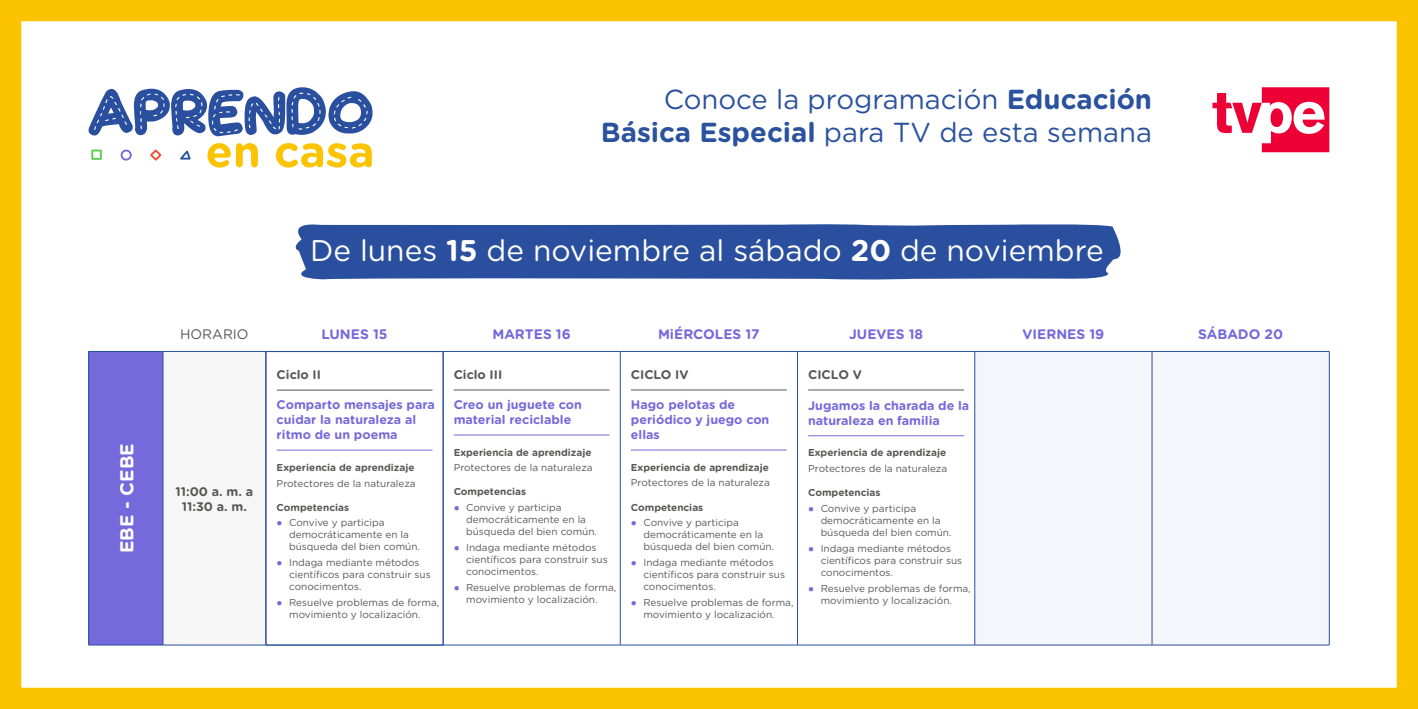
<style>
.page{position:relative;width:1418px;height:709px;background:#fff}
.page>*{position:absolute;margin:0;border:0;box-sizing:border-box;transform-origin:0 0}
.t1{font:29.88px "Gotham Rounded";color:#fff}
.t2{font:27.5px/33px "Gotham Rounded";color:#2b529e;text-align:right}
.t3{font:700 18.75px "Gotham Rounded";color:#fff}
.t4{font:700 13.75px "Gotham Rounded";color:#7569db}
.t5{font:13.75px "Gotham Rounded";color:#575756}
.t6{font:700 12.5px/15px "Gotham Rounded";color:#7569db}
.t7{font:700 12.5px/15px "Gotham Rounded";color:#575756;text-align:center}
.t8{font:10px/12px "Gotham Rounded";color:#575756}
.t9{font:700 10px "Gotham Rounded";color:#575756}
.s1{font-weight:700}
.s2{font-family:"Calibri";font-weight:700;color:#7569db}
</style>
<div class="page">
<div style="left:0;top:0;width:1417px;height:709px;border:21px solid #fcc400"></div>
<svg style="left:89px;top:87px;width:283px;height:49px"></svg>
<svg style="left:207px;top:143px;width:51px;height:25px"></svg>
<svg style="left:276px;top:143px;width:96px;height:25px"></svg>
<svg style="left:150px;top:149px;width:11px;height:12px"></svg>
<svg style="left:180px;top:150px;width:11px;height:9px"></svg>
<svg style="left:121px;top:150px;width:11px;height:10px"></svg>
<svg style="left:91px;top:150px;width:11px;height:10px"></svg>
<svg style="left:1212px;top:87px;width:117px;height:65px"></svg>
<div style="left:89px;top:351px;width:74px;height:294px;background:#7569db"></div>
<div style="left:163px;top:351px;width:103px;height:294px;background:#f6f6f6"></div>
<div style="left:975px;top:352px;width:353px;height:293px;background:#f5f5fc"></div>
<hr style="left:89px;top:351px;width:74px;height:1px;background:#294f9e">
<hr style="left:88px;top:351px;width:1px;height:294px;background:#294f9e">
<hr style="left:163px;top:351px;width:103px;height:1px;background:#294f9e">
<hr style="left:163px;top:351px;width:1px;height:294px;background:#294f9e">
<hr style="left:265px;top:351px;width:1px;height:294px;background:#294f9e">
<hr style="left:443px;top:351px;width:177px;height:1px;background:#294f9e">
<hr style="left:620px;top:351px;width:177px;height:1px;background:#294f9e">
<hr style="left:620px;top:351px;width:1px;height:294px;background:#294f9e">
<hr style="left:797px;top:351px;width:177px;height:1px;background:#294f9e">
<hr style="left:797px;top:351px;width:1px;height:294px;background:#294f9e">
<hr style="left:974px;top:351px;width:177px;height:1px;background:#294f9e">
<hr style="left:974px;top:351px;width:1px;height:294px;background:#294f9e">
<hr style="left:1151px;top:351px;width:178px;height:1px;background:#294f9e">
<hr style="left:1151px;top:351px;width:1px;height:294px;background:#294f9e">
<hr style="left:1328px;top:351px;width:1px;height:294px;background:#294f9e">
<hr style="left:89px;top:645px;width:74px;height:1px;background:#294f9e">
<hr style="left:163px;top:645px;width:103px;height:1px;background:#294f9e">
<hr style="left:443px;top:645px;width:177px;height:1px;background:#294f9e">
<hr style="left:620px;top:645px;width:177px;height:1px;background:#294f9e">
<hr style="left:797px;top:645px;width:177px;height:1px;background:#294f9e">
<hr style="left:974px;top:645px;width:177px;height:1px;background:#294f9e">
<hr style="left:1151px;top:645px;width:178px;height:1px;background:#294f9e">
<hr style="left:453px;top:390px;width:156px;height:1px;background:#575756">
<hr style="left:453px;top:435px;width:156px;height:1px;background:#7569db">
<hr style="left:631px;top:390px;width:155px;height:1px;background:#575756">
<hr style="left:631px;top:450px;width:155px;height:1px;background:#7569db">
<hr style="left:808px;top:390px;width:156px;height:1px;background:#575756">
<hr style="left:808px;top:435px;width:156px;height:1px;background:#7569db">
<hr style="left:266px;top:351px;width:177px;height:1px;background:#294f9e">
<hr style="left:266px;top:352px;width:1px;height:293px;background:#294f9e">
<hr style="left:443px;top:352px;width:1px;height:293px;background:#294f9e">
<hr style="left:266px;top:645px;width:177px;height:1px;background:#294f9e">
<hr style="left:277px;top:390px;width:155px;height:1px;background:#575756">
<hr style="left:277px;top:450px;width:155px;height:1px;background:#7569db">
<div style="left:295px;top:224px;width:826px;height:56px;background:#294f9e"></div>
<h3 class="t3" style="left:113px;top:553px;width:112px;rotate:-90deg">EBE - CEBE</h3>
<h2 class="t2" style="left:601px;top:82px;width:552px">Conoce la programación <span class="s1">Educación<br>Básica Especial</span> para TV de esta semana</h2>
<h1 class="t1" style="left:310px;top:229px;width:795px">De lunes <span class="s1">15</span> de noviembre al sábado <span class="s1">20</span> de noviembre</h1>
<h3 class="t5" style="left:180px;top:325px;width:70px">HORARIO</h3>
<h3 class="t4" style="left:321px;top:324px;width:68px">LUNES 15</h3>
<h3 class="t4" style="left:492px;top:324px;width:80px">MARTES 16</h3>
<h3 class="t4" style="left:658px;top:324px;width:103px">MiÉRCOLES 17</h3>
<h3 class="t4" style="left:849px;top:324px;width:75px">JUEVES 18</h3>
<h3 class="t4" style="left:1022px;top:324px;width:83px">VIERNES 19</h3>
<h3 class="t4" style="left:1198px;top:324px;width:86px">SÁBADO 20</h3>
<p class="t7" style="left:176px;top:483px;width:79px">11:00 a. m. a<br>11:30 a. m.</p>
<p class="t7" style="left:277px;top:367px;width:46px">Ciclo II</p>
<p class="t6" style="left:277px;top:397px;width:159px">Comparto mensajes para cuidar la naturaleza al ritmo de un poema</p>
<p class="t9" style="left:277px;top:460px;width:139px">Experiencia de aprendizaje</p>
<p class="t8" style="left:277px;top:476px;width:140px">Protectores de la naturaleza</p>
<p class="t9" style="left:277px;top:500px;width:74px">Competencias</p>
<p class="t8" style="left:289px;top:516px;width:132px;text-indent:-12px"><span class="s2">●</span> Convive y participa democráticamente en la búsqueda del bien común.</p>
<p class="t8" style="left:289px;top:556px;width:143px;text-indent:-12px"><span class="s2">●</span> Indaga mediante métodos científicos para construir sus conocimentos.</p>
<p class="t8" style="left:289px;top:596px;width:152px;text-indent:-12px"><span class="s2">●</span> Resuelve problemas de forma, movimiento y localización.</p>
<p class="t7" style="left:453px;top:367px;width:50px">Ciclo III</p>
<p class="t6" style="left:453px;top:397px;width:130px">Creo un juguete con material reciclable</p>
<p class="t9" style="left:453px;top:445px;width:139px">Experiencia de aprendizaje</p>
<p class="t8" style="left:453px;top:461px;width:140px">Protectores de la naturaleza</p>
<p class="t9" style="left:453px;top:484px;width:74px">Competencias</p>
<p class="t8" style="left:466px;top:501px;width:132px;text-indent:-12px"><span class="s2">●</span> Convive y participa democráticamente en la búsqueda del bien común.</p>
<p class="t8" style="left:466px;top:541px;width:143px;text-indent:-12px"><span class="s2">●</span> Indaga mediante métodos científicos para construir sus conocimentos.</p>
<p class="t8" style="left:466px;top:581px;width:152px;text-indent:-12px"><span class="s2">●</span> Resuelve problemas de forma, movimiento y localización.</p>
<p class="t7" style="left:631px;top:367px;width:59px">CICLO IV</p>
<p class="t6" style="left:631px;top:397px;width:140px">Hago pelotas de periódico y juego con ellas</p>
<p class="t9" style="left:631px;top:460px;width:139px">Experiencia de aprendizaje</p>
<p class="t8" style="left:631px;top:476px;width:140px">Protectores de la naturaleza</p>
<p class="t9" style="left:631px;top:499px;width:74px">Competencias</p>
<p class="t8" style="left:643px;top:516px;width:132px;text-indent:-13px"><span class="s2">●</span> Convive y participa democráticamente en la búsqueda del bien común.</p>
<p class="t8" style="left:643px;top:556px;width:143px;text-indent:-12px"><span class="s2">●</span> Indaga mediante métodos científicos para construir sus conocimentos.</p>
<p class="t8" style="left:643px;top:596px;width:152px;text-indent:-13px"><span class="s2">●</span> Resuelve problemas de forma, movimiento y localización.</p>
<p class="t7" style="left:808px;top:367px;width:55px">CICLO V</p>
<p class="t6" style="left:808px;top:397px;width:163px">Jugamos la charada de la naturaleza en familia</p>
<p class="t9" style="left:808px;top:445px;width:139px">Experiencia de aprendizaje</p>
<p class="t8" style="left:808px;top:462px;width:140px">Protectores de la naturaleza</p>
<p class="t9" style="left:808px;top:485px;width:74px">Competencias</p>
<p class="t8" style="left:820px;top:502px;width:132px;text-indent:-12px"><span class="s2">●</span> Convive y participa democráticamente en la búsqueda del bien común.</p>
<p class="t8" style="left:820px;top:542px;width:143px;text-indent:-12px"><span class="s2">●</span> Indaga mediante métodos científicos para construir sus conocimentos.</p>
<p class="t8" style="left:820px;top:581px;width:152px;text-indent:-12px"><span class="s2">●</span> Resuelve problemas de forma, movimiento y localización.</p>
</div>
